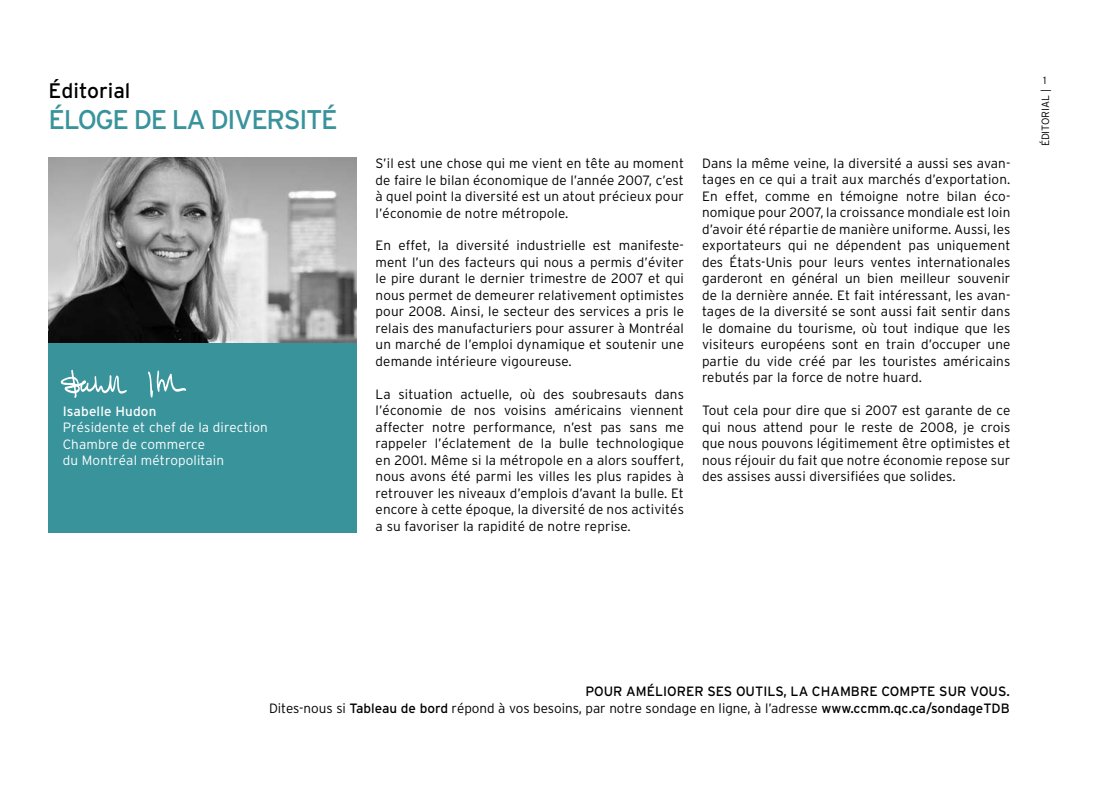
<style>
.page{position:relative;width:1107px;height:810px;background:#fff}
.page>*{position:absolute;margin:0;border:0;box-sizing:border-box;transform-origin:0 0}
.t1{font:27px "Interstate";letter-spacing:-.05em;color:#38939b}
.t2{font:21px "Interstate";color:#000}
.t3{font:300 13.5px/16.5px "Interstate";letter-spacing:.01em;color:#000;text-align:justify}
.t4{font:300 13.5px/16.5px "Interstate";letter-spacing:.01em;color:#fff}
.t5{font:13.5px "Interstate";color:#000}
.t6{font:13.5px "Interstate";letter-spacing:.01em;color:#fff}
.t7{font:300 10.5px "Interstate";letter-spacing:-.01em;color:#000}
.s1{font-weight:400}
</style>
<div class="page">
<div style="left:49px;top:157px;width:308px;height:376px;background:#38939b"></div>
<img style="left:49px;top:157px;width:308px;height:185px">
<svg style="left:148px;top:370px;width:38px;height:28px"></svg>
<svg style="left:61px;top:370px;width:66px;height:28px"></svg>
<h2 class="t2" style="left:49px;top:79px;width:83px">ÉDITORIAL</h2>
<h1 class="t1" style="left:49px;top:105px;width:264px">ÉLOGEDE LA DIVERSITÉ</h1>
<p class="t6" style="left:63px;top:403px;width:95px">ISABELLE HUDON</p>
<p class="t4" style="left:63px;top:419px;width:207px">Présidente et chef de la direction<br>Chambre de commerce<br>du Montréal métropolitain</p>
<p class="t3" style="left:376px;top:155px;width:310px">S’il est une chose qui me vient en tête au moment de faire le bilan économique de l’année 2007, c’est à quel point la diversité est un atout précieux pour l’économie de notre métropole.</p>
<p class="t3" style="left:376px;top:237px;width:310px">En effet, la diversité industrielle est manifeste&shy;ment l’un des facteurs qui nous a permis d’éviter le pire durant le dernier trimestre de 2007 et qui nous permet de demeurer relativement optimistes pour 2008. Ainsi, le secteur des services a pris le relais des manufacturiers pour assurer à Montréal un marché de l’emploi dynamique et soutenir une demande intérieure vigoureuse.</p>
<p class="t3" style="left:376px;top:386px;width:310px">La situation actuelle, où des soubresauts dans l’économie de nos voisins américains viennent affecter notre performance, n’est pas sans me rappeler l’éclatement de la bulle technologique en 2001. Même si la métropole en a alors souffert, nous avons été parmi les villes les plus rapides à retrouver les niveaux d’emplois d’avant la bulle. Et encore à cette époque, la diversité de nos activités a su favoriser la rapidité de notre reprise.</p>
<p class="t3" style="left:702px;top:155px;width:310px">Dans la même veine, la diversité a aussi ses avan&shy;tages en ce qui a trait aux marchés d’exportation.<br>En effet, comme en témoigne notre bilan éco&shy;nomique pour 2007, la croissance mondiale est loin d’avoir été répartie de manière uniforme. Aussi, les exportateurs qui ne dépendent pas uniquement des États-Unis pour leurs ventes internationales garderont en général un bien meilleur souvenir de la dernière année. Et fait intéressant, les avan&shy;tages de la diversité se sont aussi fait sentir dans le domaine du tourisme, où tout indique que les visiteurs européens sont en train d’occuper une partie du vide créé par les touristes américains rebutés par la force de notre huard.</p>
<p class="t3" style="left:702px;top:402px;width:310px">Tout cela pour dire que si 2007 est garante de ce qui nous attend pour le reste de 2008, je crois que nous pouvons légitimement être optimistes et nous réjouir du fait que notre économie repose sur des assises aussi diversifiées que solides.</p>
<p class="t7" style="left:1043px;top:74px;width:5px">1</p>
<p class="t7" style="left:1040px;top:146px;width:59px;rotate:-90deg">Éditorial |</p>
<p class="t5" style="left:585px;top:684px;width:50px">POUR AMÉLI</p>
<p class="t5" style="left:667px;top:684px;width:19px">ORER</p>
<p class="t5" style="left:707px;top:684px;width:124px">SES OUTILS, LA CHAMBRE</p>
<p class="t5" style="left:881px;top:684px;width:28px">COMPTE</p>
<p class="t3" style="left:269px;top:683px;width:742px;text-align:right"><span class="s1">SUR VOUS.<br></span>Dites-nous si <span class="s1">TABLEAU DE BORD</span> répond à vos besoins, par notre sondage en ligne, à l’adresse <span class="s1">WWW.CCMM.QC.CA/SONDAGETDB</span></p>
</div>
